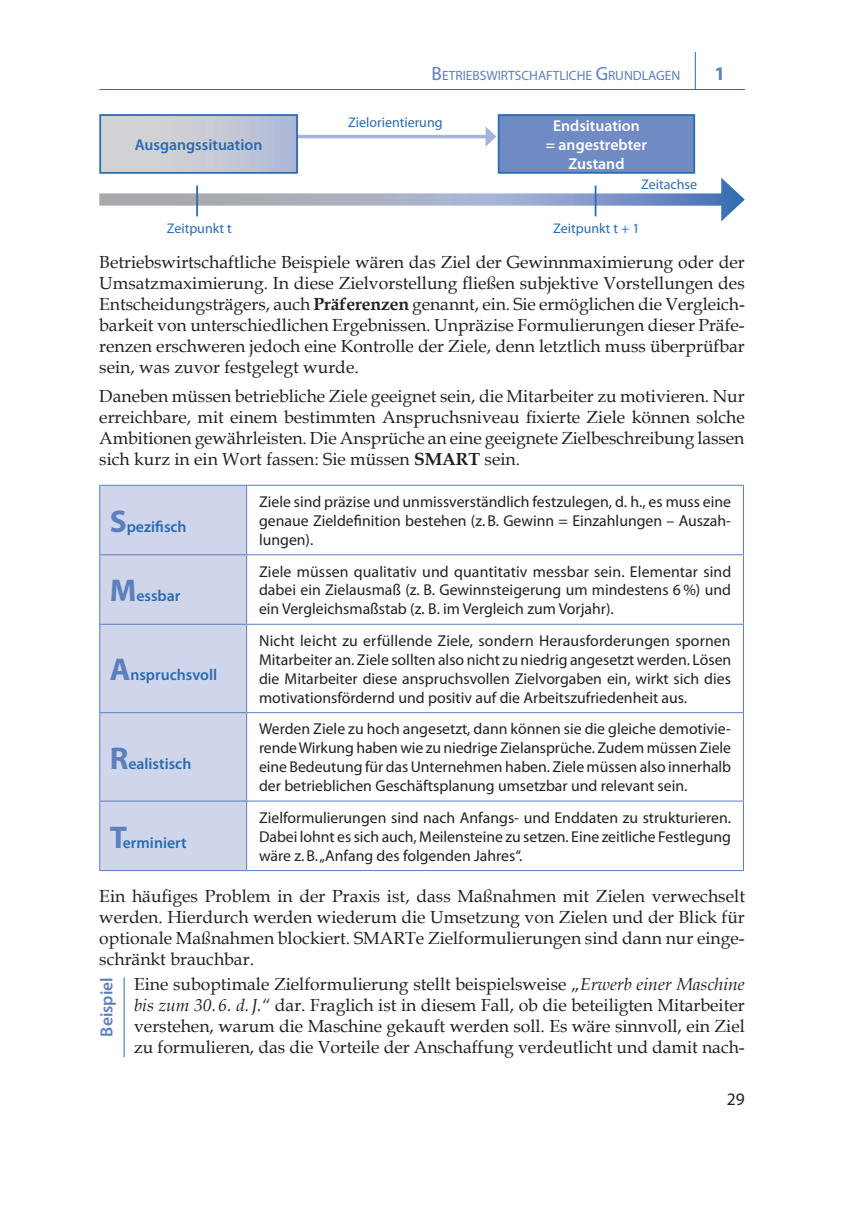
<style>
.page{position:relative;width:859px;height:1221px;background:#fff}
.page>*{position:absolute;margin:0;border:0;box-sizing:border-box;transform-origin:0 0}
.t1{font:700 19.25px "Myriad Pro";color:#5d7fbd}
.t2{font:17.5px/21px "Book Antiqua";color:#231f20;text-align:justify}
.t3{font:600 17.5px "Myriad Pro";color:#5d7fbd}
.t4{font:17.5px "Myriad Pro";color:#231f20}
.t5{font:15.75px/18.9px "Myriad Pro";color:#231f20;text-align:justify}
.t6{font:600 15.75px "Myriad Pro";color:#286bb1}
.t7{font:600 15.75px/18.9px "Myriad Pro";color:#fff;text-align:center}
.t8{font:14px "Myriad Pro";color:#286bb1}
.t9{font:13.47px "Myriad Pro";letter-spacing:-.005em;color:#5d7fbd}
.s1{font-size:19.25px}
.s2{font-weight:700}
.s3{font-weight:700;font-size:31.5px;color:#5d7fbd}
.s4{font-style:italic}
</style>
<div class="page">
<hr style="left:99px;top:89px;width:645px;height:1px;background:#286bb1">
<hr style="left:694px;top:52px;width:1px;height:37px;background:#286bb1">
<hr style="left:298px;top:135px;width:190px;height:3px;background:#a6b4d9">
<svg style="left:485px;top:126px;width:11px;height:21px"></svg>
<svg style="left:99px;top:193px;width:622px;height:13px;background:#9eaac4"></svg>
<svg style="left:721px;top:178px;width:23px;height:43px"></svg>
<div style="left:100px;top:115px;width:197px;height:58px;background:linear-gradient(to right,#d9d8d3,#b4bdd8)"></div>
<div style="left:99px;top:114px;width:199px;height:60px;border:2px solid #286bb1"></div>
<div style="left:498px;top:115px;width:196px;height:58px;background:#708ac3"></div>
<div style="left:497px;top:114px;width:197px;height:60px;border:2px solid #286bb1"></div>
<hr style="left:196px;top:185px;width:2px;height:31px;background:#286bb1">
<hr style="left:594px;top:185px;width:2px;height:31px;background:#286bb1">
<div style="left:100px;top:486px;width:146px;height:384px;background:#cfd5ea"></div>
<hr style="left:99px;top:485px;width:1px;height:69px;background:#5d7fbd">
<hr style="left:99px;top:485px;width:147px;height:1px;background:#5d7fbd">
<hr style="left:246px;top:485px;width:1px;height:69px;background:#5d7fbd">
<hr style="left:246px;top:485px;width:497px;height:1px;background:#5d7fbd">
<hr style="left:742px;top:485px;width:1px;height:69px;background:#5d7fbd">
<hr style="left:99px;top:555px;width:1px;height:68px;background:#5d7fbd">
<hr style="left:99px;top:554px;width:147px;height:1px;background:#5d7fbd">
<hr style="left:246px;top:555px;width:1px;height:68px;background:#5d7fbd">
<hr style="left:246px;top:554px;width:497px;height:1px;background:#5d7fbd">
<hr style="left:742px;top:555px;width:1px;height:68px;background:#5d7fbd">
<hr style="left:99px;top:624px;width:1px;height:88px;background:#5d7fbd">
<hr style="left:246px;top:624px;width:1px;height:88px;background:#5d7fbd">
<hr style="left:742px;top:624px;width:1px;height:88px;background:#5d7fbd">
<hr style="left:99px;top:713px;width:1px;height:87px;background:#5d7fbd">
<hr style="left:99px;top:712px;width:147px;height:1px;background:#5d7fbd">
<hr style="left:246px;top:713px;width:1px;height:87px;background:#5d7fbd">
<hr style="left:246px;top:712px;width:497px;height:1px;background:#5d7fbd">
<hr style="left:742px;top:713px;width:1px;height:87px;background:#5d7fbd">
<hr style="left:99px;top:801px;width:1px;height:69px;background:#5d7fbd">
<hr style="left:99px;top:800px;width:147px;height:1px;background:#5d7fbd">
<hr style="left:99px;top:870px;width:147px;height:1px;background:#5d7fbd">
<hr style="left:246px;top:801px;width:1px;height:69px;background:#5d7fbd">
<hr style="left:246px;top:800px;width:497px;height:1px;background:#5d7fbd">
<hr style="left:742px;top:801px;width:1px;height:69px;background:#5d7fbd">
<hr style="left:246px;top:870px;width:497px;height:1px;background:#5d7fbd">
<hr style="left:99px;top:623px;width:147px;height:1px;background:#5d7fbd">
<hr style="left:246px;top:623px;width:497px;height:1px;background:#5d7fbd">
<hr style="left:124px;top:977px;width:1px;height:80px;background:#286bb1">
<p class="t6" style="left:135px;top:134px;width:129px">Ausgangssituation</p>
<p class="t9" style="left:431px;top:67px;width:250px"><span class="s1">B</span>ETRIEBSWIRTSCHAFTLICHE <span class="s1">G</span>RUNDLAGEN</p>
<p class="t1" style="left:714px;top:63px;width:12px">1</p>
<p class="t8" style="left:348px;top:114px;width:96px">Zielorientierung</p>
<p class="t7" style="left:545px;top:116px;width:102px">Endsituation<br>= angestrebter<br>Zustand</p>
<p class="t8" style="left:641px;top:176px;width:57px">Zeitachse</p>
<p class="t8" style="left:167px;top:220px;width:66px">Zeitpunkt t</p>
<p class="t8" style="left:553px;top:220px;width:88px">Zeitpunkt t + 1</p>
<p class="t2" style="left:99px;top:251px;width:647px">Betriebswirtschaftliche Beispiele wären das Ziel der Gewinnmaximierung oder der Umsatzmaximierung. In diese Zielvorstellung fließen subjektive Vorstellungen des Entscheidungsträgers, auch <span class="s2">Präferenzen</span> genannt, ein. Sie ermöglichen die Vergleich&shy;barkeit von unterschiedlichen Ergebnissen. Unpräzise Formulierungen dieser Präfe&shy;renzen erschweren jedoch eine Kontrolle der Ziele, denn letztlich muss überprüfbar sein, was zuvor festgelegt wurde.</p>
<p class="t2" style="left:99px;top:385px;width:646px">Daneben müssen betriebliche Ziele geeignet sein, die Mitarbeiter zu motivieren. Nur erreichbare, mit einem bestimmten Anspruchsniveau fixierte Ziele können solche Ambitionen gewährleisten. Die Ansprüche an eine geeignete Zielbeschreibung lassen sich kurz in ein Wort fassen: Sie müssen <span class="s2">SMART</span> sein.</p>
<p class="t6" style="left:110px;top:516px;width:78px"><span class="s3">S</span>pezifisch</p>
<p class="t6" style="left:110px;top:586px;width:72px"><span class="s3">M</span>essbar</p>
<p class="t6" style="left:110px;top:665px;width:109px"><span class="s3">A</span>nspruchsvoll</p>
<p class="t6" style="left:110px;top:753px;width:83px"><span class="s3">R</span>ealistisch</p>
<p class="t5" style="left:259px;top:492px;width:473px">Ziele sind präzise und unmissverständlich festzulegen, d. h., es muss eine genaue Zieldefinition bestehen (z.B. Gewinn = Einzahlungen – Auszah&shy;lungen).</p>
<p class="t5" style="left:259px;top:561px;width:473px">Ziele müssen qualitativ und quantitativ messbar sein. Elementar sind dabei ein Zielausmaß (z. B. Gewinnsteigerung um mindestens 6 %) und ein Vergleichsmaßstab (z. B. im Vergleich zum Vorjahr).</p>
<p class="t5" style="left:259px;top:631px;width:473px">Nicht leicht zu erfüllende Ziele, sondern Herausforderungen spornen Mitarbeiter an. Ziele sollten also nicht zu niedrig angesetzt werden. Lösen die Mitarbeiter diese anspruchsvollen Zielvorgaben ein, wirkt sich dies motivationsfördernd und positiv auf die Arbeitszufriedenheit aus.</p>
<p class="t5" style="left:259px;top:719px;width:473px">Werden Ziele zu hoch angesetzt, dann können sie die gleiche demotivie&shy;rende Wirkung haben wie zu niedrige Zielansprüche. Zudem müssen Ziele eine Bedeutung für das Unternehmen haben. Ziele müssen also innerhalb der betrieblichen Geschäftsplanung umsetzbar und relevant sein.</p>
<p class="t5" style="left:259px;top:807px;width:473px">Zielformulierungen sind nach Anfangs- und Enddaten zu strukturieren.<br>Dabei lohnt es sich auch, Meilensteine zu setzen. Eine zeitliche Festlegung wäre z.B. „Anfang des folgenden Jahres“.</p>
<p class="t2" style="left:99px;top:885px;width:647px">Ein häufiges Problem in der Praxis ist, dass Maßnahmen mit Zielen verwechselt werden. Hierdurch werden wiederum die Umsetzung von Zielen und der Blick für optionale Maßnahmen blockiert. SMARTe Zielformulierungen sind dann nur einge&shy;schränkt brauchbar.</p>
<p class="t3" style="left:95px;top:1036px;width:61px;rotate:-90deg">Beispiel</p>
<p class="t2" style="left:134px;top:973px;width:612px">Eine suboptimale Zielformulierung stellt beispielsweise „<span class="s4">Erwerb einer Maschine bis zum 30. 6. d.J.“</span> dar. Fraglich ist in diesem Fall, ob die beteiligten Mitarbeiter verstehen, warum die Maschine gekauft werden soll. Es wäre sinnvoll, ein Ziel zu formulieren, das die Vorteile der Anschaffung verdeutlicht und damit nach-</p>
<p class="t6" style="left:110px;top:832px;width:78px"><span class="s3">T</span>erminiert</p>
<p class="t4" style="left:726px;top:1088px;width:19px">29</p>
</div>
